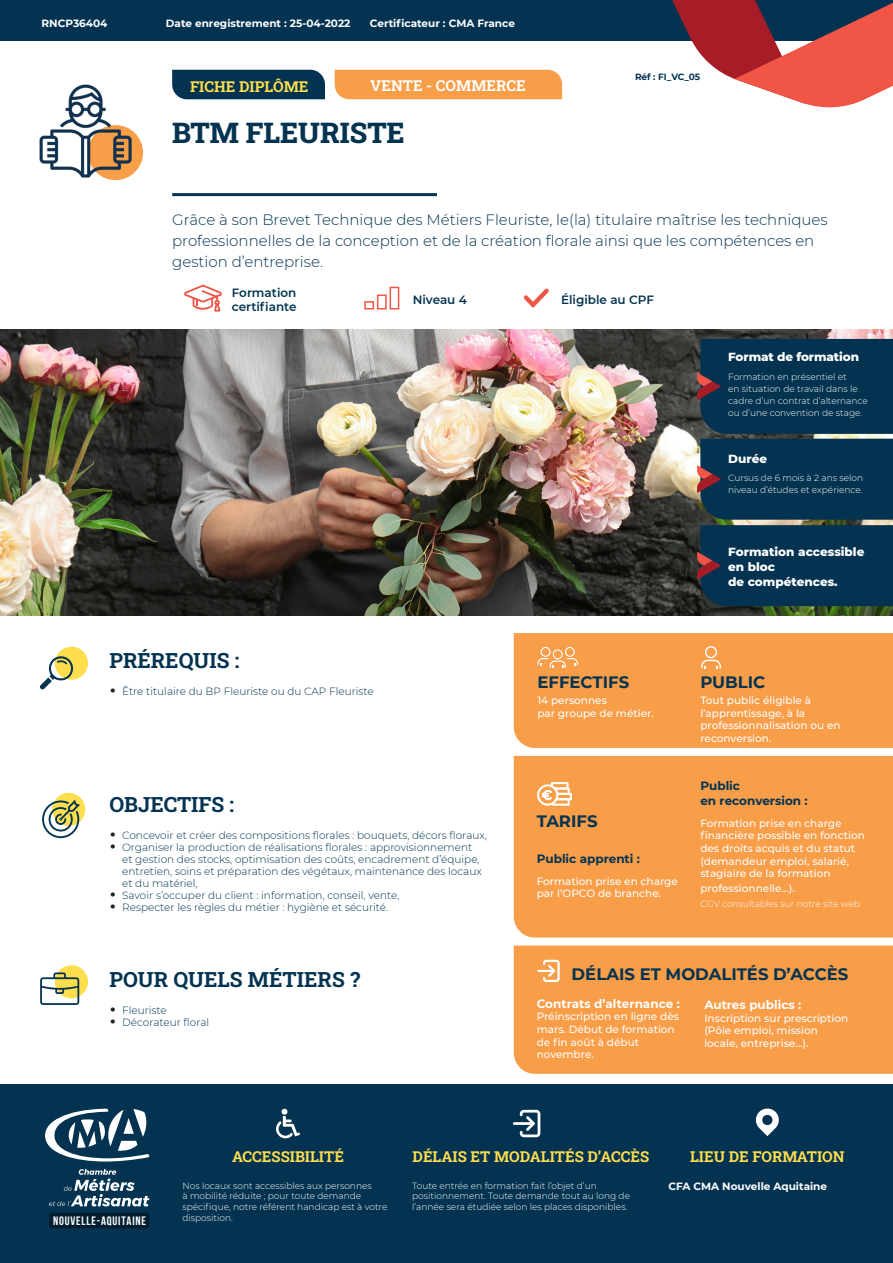
<style>
.page{position:relative;width:893px;height:1263px;background:#fff}
.page>*{position:absolute;margin:0;border:0;box-sizing:border-box;transform-origin:0 0}
.TITRE_DE_LA_FICHE{font:28.5px "Roboto Slab";color:#033351}
._8_FILETS_SOUS_TITRES{font:21px "Roboto Slab";color:#033351}
.t1{font:700 16.5px "Montserrat";color:#033351}
.Texte_intro{font:300 15px/21px "Montserrat";color:#033351}
.TITRES{font:15px "Roboto Slab";color:#ffde4e}
.Titre_Mon_objectif{font:15px "Roboto Slab";color:#fff}
.Titre_Mon_objectif-2{font:15px "Roboto Slab";color:#ffde4e}
.t2{font:700 12.3px "Bebas Neue";letter-spacing:.07em;color:#fff}
.t3{font:800 12px/15px "Montserrat";color:#fff}
.t4{font:600 12px/14.4px "Montserrat";color:#033351}
.t5{font:700 12px/14.4px "Montserrat";color:#033351}
.t6{font:700 12px "Montserrat";color:#fff}
.t7{font:300 10.5px/12px "Montserrat";color:#033351}
.t8{font:500 10.5px/12.6px "Montserrat";color:#fff}
.Num_Reference_fiche{font:700 10.5px "Montserrat";color:#fff}
.Texte_lieu_de_formation{font:700 10.5px "Montserrat";color:#fff}
.Texte_intro-2{font:300 9px/10.8px "Montserrat";color:#fff}
.Num_Reference_fiche-2{font:700 9px "Montserrat";color:#033351}
.s1{font-family:"Volte";font-weight:400;font-size:18px;color:#231f20}
</style>
<div class="page">
<img style="left:0;top:329px;width:893px;height:287px">
<div style="left:0;top:0;width:893px;height:40px;background:#033351"></div>
<div style="left:172px;top:70px;width:153px;height:29px;background:#033351"></div>
<div style="left:335px;top:70px;width:227px;height:29px;background:#f89d48"></div>
<svg style="left:184px;top:285px;width:38px;height:27px"></svg>
<div style="left:364px;top:301px;width:10px;height:8px;border:2px solid #f05545"></div>
<div style="left:390px;top:287px;width:9px;height:22px;border:2px solid #f05545"></div>
<div style="left:377px;top:295px;width:10px;height:14px;border:2px solid #f05545"></div>
<div style="left:55px;top:647px;width:33px;height:33px;background:#ffde4e;border-radius:50%"></div>
<svg style="left:40px;top:655px;width:34px;height:35px"></svg>
<div style="left:52px;top:793px;width:33px;height:33px;background:#ffde4e;border-radius:50%"></div>
<svg style="left:42px;top:800px;width:38px;height:38px"></svg>
<div style="left:55px;top:965px;width:33px;height:33px;background:#ffde4e;border-radius:50%"></div>
<svg style="left:40px;top:972px;width:39px;height:33px"></svg>
<div style="left:514px;top:756px;width:379px;height:181px;background:#f89d48"></div>
<div style="left:514px;top:945px;width:379px;height:129px;background:#f89d48"></div>
<svg style="left:537px;top:960px;width:23px;height:22px"></svg>
<div style="left:514px;top:633px;width:379px;height:115px;background:#f89d48"></div>
<svg style="left:537px;top:782px;width:35px;height:23px"></svg>
<div style="left:0;top:1084px;width:893px;height:179px;background:#033351"></div>
<svg style="left:49px;top:1169px;width:101px;height:37px"></svg>
<svg style="left:45px;top:1109px;width:104px;height:52px"></svg>
<div style="left:49px;top:1212px;width:101px;height:16px;background:#011e31;border-radius:3px"></div>
<svg style="left:756px;top:1108px;width:23px;height:28px"></svg>
<svg style="left:276px;top:1109px;width:24px;height:29px"></svg>
<svg style="left:513px;top:1110px;width:27px;height:27px"></svg>
<img style="left:39px;top:84px;width:104px;height:97px">
<svg style="left:591px;top:0;width:302px;height:108px"></svg>
<hr style="left:172px;top:193px;width:265px;height:3px;background:#033351">
<svg style="left:524px;top:288px;width:25px;height:20px"></svg>
<svg style="left:697px;top:339px;width:196px;height:267px;background:#0d3751"></svg>
<p class="Num_Reference_fiche" style="left:42px;top:15px;width:67px">RNCP36404</p>
<p class="Num_Reference_fiche" style="left:166px;top:15px;width:186px">Date enregistrement : 25-04-2022</p>
<p class="Num_Reference_fiche" style="left:370px;top:15px;width:147px">Certificateur : CMA France</p>
<p class="Titre_Mon_objectif-2" style="left:190px;top:76px;width:120px">FICHE DIPLÔME</p>
<p class="Titre_Mon_objectif" style="left:370px;top:75px;width:157px">VENTE - COMMERCE</p>
<p class="TITRE_DE_LA_FICHE" style="left:172px;top:113px;width:234px">BTM FLEURISTE</p>
<p class="Num_Reference_fiche-2" style="left:635px;top:70px;width:67px">Réf : FI_VC_05</p>
<p class="Texte_intro" style="left:172px;top:209px;width:657px">Grâce à son Brevet Technique des Métiers Fleuriste, le(la) titulaire maîtrise les techniques professionnelles de la conception et de la création florale ainsi que les compétences en gestion d’entreprise.</p>
<p class="t4" style="left:232px;top:285px;width:66px">Formation certifiante</p>
<p class="t4" style="left:413px;top:292px;width:56px">Niveau 4</p>
<p class="t4" style="left:561px;top:292px;width:94px">Éligible au CPF</p>
<p class="t3" style="left:728px;top:349px;width:132px">Format de formation</p>
<p class="Texte_intro-2" style="left:728px;top:370px;width:141px;line-height:12px">Formation en présentiel et<br>en situation de travail dans le cadre d’un contrat d’alternance ou d’une convention de stage.</p>
<p class="t3" style="left:728px;top:451px;width:40px">Durée</p>
<p class="Texte_intro-2" style="left:728px;top:471px;width:136px;line-height:12px">Cursus de 6 mois à 2 ans selon niveau d’études et expérience.</p>
<p class="_8_FILETS_SOUS_TITRES" style="left:109px;top:645px;width:132px">PRÉREQUIS :</p>
<p class="t7" style="left:109px;top:685px;width:266px"><span class="s1">•</span> Être titulaire du BP Fleuriste ou du CAP Fleuriste</p>
<p class="_8_FILETS_SOUS_TITRES" style="left:109px;top:790px;width:126px">OBJECTIFS :</p>
<p class="t7" style="left:109px;top:829px;width:379px"><span class="s1">•</span> Concevoir et créer des compositions florales : bouquets, décors floraux,</p>
<p class="t7" style="left:122px;top:841px;width:361px;text-indent:-13px"><span class="s1">•</span> Organiser la production de réalisations florales : approvisionnement et gestion des stocks, optimisation des coûts, encadrement d’équipe, entretien, soins et préparation des végétaux, maintenance des locaux et du matériel,</p>
<p class="t7" style="left:109px;top:889px;width:292px"><span class="s1">•</span> Savoir s’occuper du client : information, conseil, vente,</p>
<p class="t7" style="left:109px;top:901px;width:280px"><span class="s1">•</span> Respecter les règles du métier : hygiène et sécurité.</p>
<p class="_8_FILETS_SOUS_TITRES" style="left:109px;top:965px;width:252px">POUR QUELS MÉTIERS ?</p>
<p class="t7" style="left:109px;top:1004px;width:59px"><span class="s1">•</span> Fleuriste</p>
<p class="t7" style="left:109px;top:1016px;width:101px"><span class="s1">•</span> Décorateur floral</p>
<p class="t3" style="left:728px;top:544px;width:138px">Formation accessible en bloc<br>de compétences.</p>
<p class="t1" style="left:537px;top:671px;width:93px">EFFECTIFS</p>
<p class="t1" style="left:700px;top:671px;width:66px">PUBLIC</p>
<p class="t8" style="left:537px;top:694px;width:118px">14 personnes<br>par groupe de métier.</p>
<p class="t1" style="left:537px;top:809px;width:62px">TARIFS</p>
<p class="t5" style="left:537px;top:851px;width:105px">Public apprenti :</p>
<p class="t8" style="left:537px;top:874px;width:143px">Formation prise en charge par l’OPCO de branche.</p>
<p class="t8" style="left:700px;top:694px;width:142px">Tout public éligible à l’apprentissage, à la professionnalisation ou en reconversion.</p>
<p class="t5" style="left:700px;top:778px;width:109px">Public<br>en reconversion :</p>
<p class="t8" style="left:700px;top:816px;width:166px">Formation prise en charge financière possible en fonction des droits acquis et du statut (demandeur emploi, salarié, stagiaire de la formation</p>
<p class="t8" style="left:700px;top:881px;width:96px">professionnelle…).</p>
<p class="Texte_intro-2" style="left:700px;top:898px;width:163px">CGV consultables sur notre site web.</p>
<p class="t1" style="left:572px;top:962px;width:278px">DÉLAIS ET MODALITÉS D’ACCÈS</p>
<p class="t6" style="left:537px;top:995px;width:145px">Contrats d’alternance :</p>
<p class="t8" style="left:537px;top:1010px;width:144px">Préinscription en ligne dès mars. Début de formation de fin août à début novembre.</p>
<p class="t6" style="left:704px;top:996px;width:98px">Autres publics :</p>
<p class="t8" style="left:704px;top:1011px;width:145px">Inscription sur prescription (Pôle emploi, mission locale, entreprise…).</p>
<p class="t2" style="left:53px;top:1214px;width:95px">NOUVELLE-AQUITAINE</p>
<p class="TITRES" style="left:232px;top:1146px;width:113px">ACCESSIBILITÉ</p>
<p class="TITRES" style="left:413px;top:1146px;width:238px">DÉLAIS ET MODALITÉS D’ACCÈS</p>
<p class="TITRES" style="left:690px;top:1146px;width:156px">LIEU DE FORMATION</p>
<p class="Texte_intro-2" style="left:182px;top:1179px;width:206px">Nos locaux sont accessibles aux personnes<br>à mobilité réduite ; pour toute demande spécifique, notre référent handicap est à votre disposition.</p>
<p class="Texte_intro-2" style="left:412px;top:1179px;width:219px">Toute entrée en formation fait l’objet d’un positionnement. Toute demande tout au long de l’année sera étudiée selon les places disponibles.</p>
<p class="Texte_lieu_de_formation" style="left:668px;top:1179px;width:160px">CFA CMA Nouvelle Aquitaine</p>
</div>
